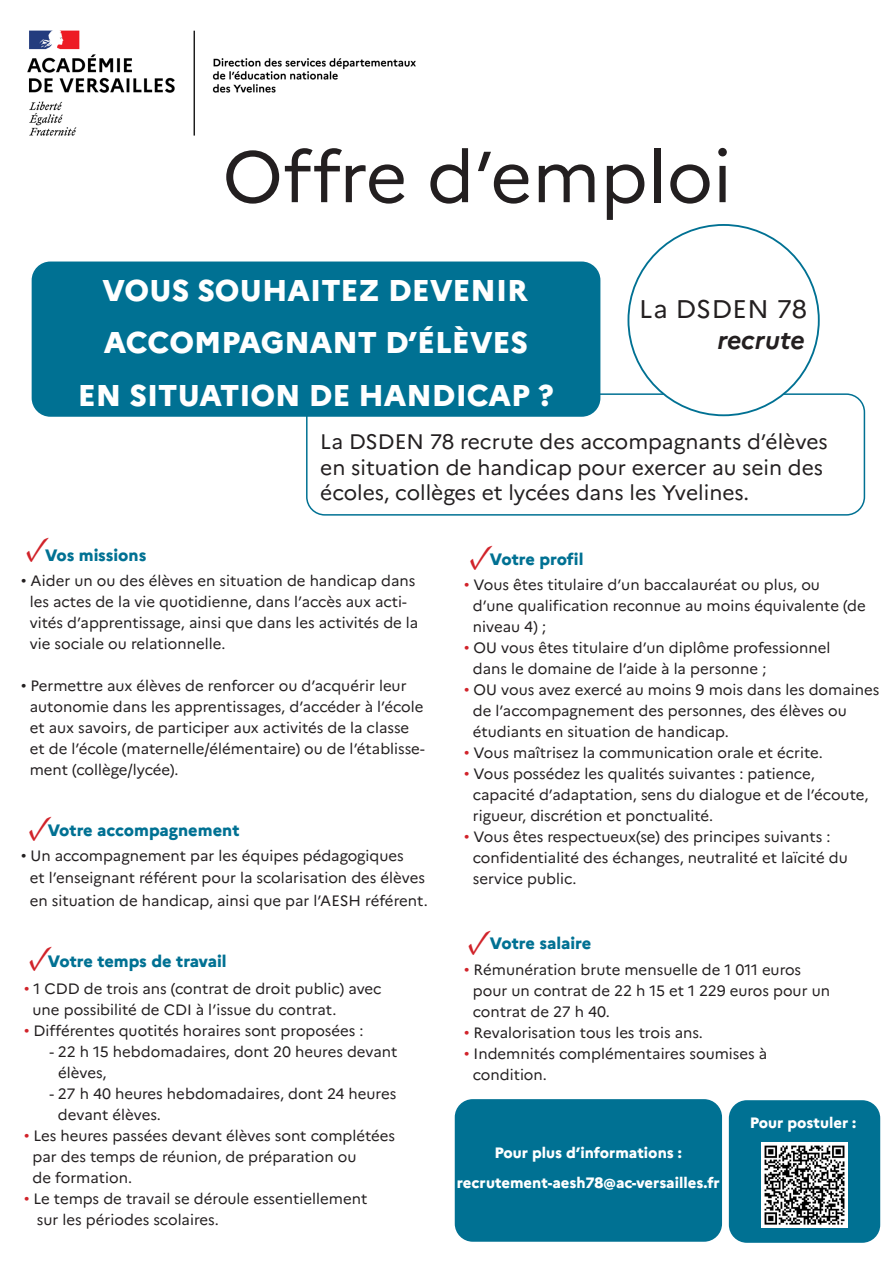
<style>
.page{position:relative;width:893px;height:1263px;background:#fff}
.page>*{position:absolute;margin:0;border:0;box-sizing:border-box;transform-origin:0 0}
.t1{font:72px "Marianne";color:#231f20}
.t2{font:36px "Minion Pro";color:#d1232a}
.t3{font:800 30px "Marianne";color:#fff}
.t4{font:25.5px "Marianne";letter-spacing:.02em;color:#231f20}
.t5{font:italic 700 25.5px "Marianne";color:#231f20}
.t6{font:21px/25.2px "Marianne";color:#231f20}
.t7{font:800 16.5px "Marianne";color:#007193}
.t8{font:15px/21px "Marianne";color:#231f20}
.t9{font:800 15px "Marianne";color:#fff}
.s1{color:#d1232a}
</style>
<div class="page">
<div style="left:729px;top:1100px;width:151px;height:143px;background:#007193;border-radius:18px"></div>
<img style="left:27px;top:30px;width:389px;height:106px">
<div style="left:306px;top:393px;width:559px;height:123px;border:2px solid #007193;border-radius:18px"></div>
<div style="left:628px;top:225px;width:191px;height:190px;background:#fff;border-radius:50%"></div>
<div style="left:32px;top:262px;width:568px;height:154px;background:#007193;border-radius:18px"></div>
<div style="left:32px;top:261px;width:568px;height:156px;border:2px solid #007193;border-radius:18px"></div>
<div style="left:455px;top:1099px;width:267px;height:143px;background:#007193;border-radius:18px"></div>
<img style="left:762px;top:1142px;width:86px;height:86px">
<p class="t1" style="left:223px;top:133px;width:511px">Offre d’emploi</p>
<p class="t3" style="left:102px;top:272px;width:427px">VOUS SOUHAITEZ DEVENIR</p>
<p class="t3" style="left:104px;top:324px;width:426px">ACCOMPAGNANT D’ÉLÈVES</p>
<p class="t3" style="left:78px;top:377px;width:477px">EN SITUATION DE HANDICAP ?</p>
<p class="t4" style="left:639px;top:294px;width:169px">La DSDEN 78</p>
<p class="t5" style="left:717px;top:324px;width:89px">recrute</p>
<p class="t6" style="left:320px;top:429px;width:509px">La DSDEN 78 recrute des accompagnants d’élèves en situation de handicap pour exercer au sein des écoles, collèges et lycées dans les Yvelines.</p>
<p class="t2" style="left:26px;top:524px;width:26px">✓</p>
<p class="t7" style="left:45px;top:545px;width:103px">Vos missions</p>
<p class="t2" style="left:469px;top:532px;width:26px">✓</p>
<p class="t7" style="left:490px;top:549px;width:95px">Votre profil</p>
<p class="t8" style="left:21px;top:570px;width:396px">• Aider un ou des élèves en situation de handicap dans</p>
<p class="t8" style="left:30px;top:591px;width:390px">les actes de la vie quotidienne, dans l’accès aux acti&shy;vités d’apprentissage, ainsi que dans les activités de la vie sociale ou relationnelle.</p>
<p class="t8" style="left:21px;top:675px;width:387px">• Permettre aux élèves de renforcer ou d’acquérir leur</p>
<p class="t8" style="left:30px;top:696px;width:397px">autonomie dans les apprentissages, d’accéder à l’école et aux savoirs, de participer aux activités de la classe et de l’école (maternelle/élémentaire) ou de l’établisse&shy;ment (collège/lycée).</p>
<p class="t2" style="left:28px;top:803px;width:26px">✓</p>
<p class="t7" style="left:48px;top:820px;width:193px">Votre accompagnement</p>
<p class="t8" style="left:21px;top:845px;width:384px">• Un accompagnement par les équipes pédagogiques</p>
<p class="t8" style="left:30px;top:867px;width:397px">et l’enseignant référent pour la scolarisation des élèves</p>
<p class="t8" style="left:30px;top:890px;width:400px">en situation de handicap, ainsi que par l’AESH référent.</p>
<p class="t2" style="left:28px;top:933px;width:26px">✓</p>
<p class="t7" style="left:48px;top:951px;width:180px">Votre temps de travail</p>
<p class="t8" style="left:24px;top:978px;width:359px"><span class="s1">•</span> 1 CDD de trois ans (contrat de droit public) avec</p>
<p class="t8" style="left:33px;top:999px;width:305px">une possibilité de CDI à l’issue du contrat.</p>
<p class="t8" style="left:24px;top:1020px;width:341px"><span class="s1">•</span> Différentes quotités horaires sont proposées :</p>
<p class="t8" style="left:50px;top:1041px;width:349px">- 22 h 15 hebdomadaires, dont 20 heures devant</p>
<p class="t8" style="left:58px;top:1062px;width:50px">élèves,</p>
<p class="t8" style="left:50px;top:1083px;width:348px">- 27 h 40 heures hebdomadaires, dont 24 heures</p>
<p class="t8" style="left:58px;top:1104px;width:104px">devant élèves.</p>
<p class="t8" style="left:24px;top:1125px;width:373px"><span class="s1">•</span> Les heures passées devant élèves sont complétées</p>
<p class="t8" style="left:33px;top:1146px;width:325px">par des temps de réunion, de préparation ou</p>
<p class="t8" style="left:33px;top:1167px;width:101px">de formation.</p>
<p class="t8" style="left:24px;top:1188px;width:345px"><span class="s1">•</span> Le temps de travail se déroule essentiellement</p>
<p class="t8" style="left:37px;top:1209px;width:183px">sur les périodes scolaires.</p>
<p class="t8" style="left:464px;top:574px;width:357px"><span class="s1">•</span> Vous êtes titulaire d’un baccalauréat ou plus, ou</p>
<p class="t8" style="left:473px;top:595px;width:395px">d’une qualification reconnue au moins équivalente (de niveau 4) ;</p>
<p class="t8" style="left:464px;top:637px;width:368px"><span class="s1">•</span> OU vous êtes titulaire d’un diplôme professionnel</p>
<p class="t8" style="left:473px;top:658px;width:295px">dans le domaine de l’aide à la personne ;</p>
<p class="t8" style="left:464px;top:679px;width:417px"><span class="s1">•</span> OU vous avez exercé au moins 9 mois dans les domaines</p>
<p class="t8" style="left:473px;top:700px;width:376px">de l’accompagnement des personnes, des élèves ou étudiants en situation de handicap.</p>
<p class="t8" style="left:464px;top:742px;width:360px"><span class="s1">•</span> Vous maîtrisez la communication orale et écrite.</p>
<p class="t8" style="left:464px;top:763px;width:352px"><span class="s1">•</span> Vous possédez les qualités suivantes : patience,</p>
<p class="t8" style="left:473px;top:784px;width:397px">capacité d’adaptation, sens du dialogue et de l’écoute, rigueur, discrétion et ponctualité.</p>
<p class="t8" style="left:464px;top:826px;width:368px"><span class="s1">•</span> Vous êtes respectueux(se) des principes suivants :</p>
<p class="t8" style="left:473px;top:847px;width:376px">confidentialité des échanges, neutralité et laïcité du service public.</p>
<p class="t2" style="left:468px;top:917px;width:26px">✓</p>
<p class="t7" style="left:490px;top:933px;width:103px">Votre salaire</p>
<p class="t8" style="left:464px;top:959px;width:338px"><span class="s1">•</span> Rémunération brute mensuelle de 1 011 euros</p>
<p class="t8" style="left:473px;top:980px;width:359px">pour un contrat de 22 h 15 et 1 229 euros pour un contrat de 27 h 40.</p>
<p class="t8" style="left:464px;top:1022px;width:240px"><span class="s1">•</span> Revalorisation tous les trois ans.</p>
<p class="t8" style="left:464px;top:1043px;width:304px"><span class="s1">•</span> Indemnités complémentaires soumises à</p>
<p class="t8" style="left:473px;top:1064px;width:76px">condition.</p>
<p class="t9" style="left:495px;top:1144px;width:189px">Pour plus d’informations :</p>
<p class="t9" style="left:457px;top:1174px;width:264px">recrutement-aesh78@ac-versailles.fr</p>
<p class="t9" style="left:750px;top:1113px;width:108px">Pour postuler :</p>
</div>
